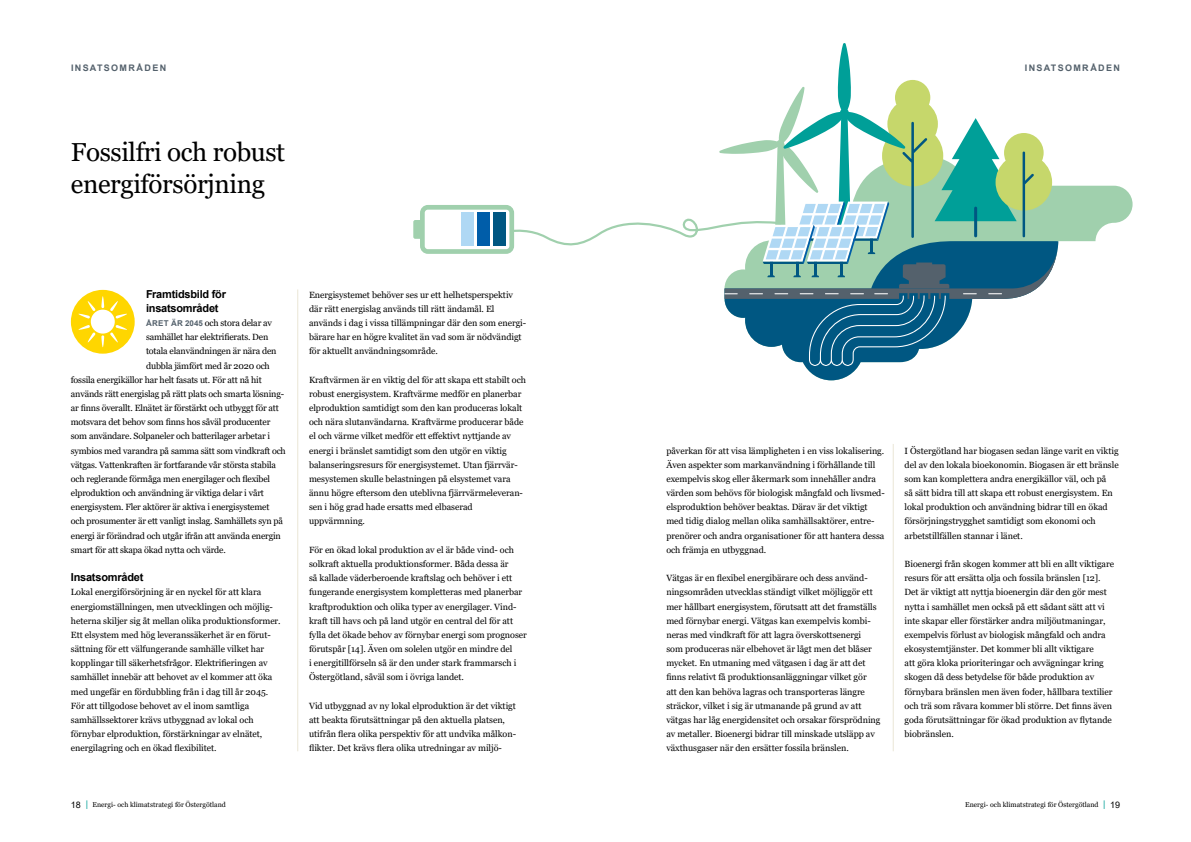
<style>
.page{position:relative;width:1191px;height:842px;background:#fff}
.page>*{position:absolute;margin:0;border:0;box-sizing:border-box;transform-origin:0 0}
.t1{font:26px/32px "Georgia";letter-spacing:-.015em;color:#000}
.Mellanrubrik{font:700 11px/14.2px "Arial";letter-spacing:-.02em;color:#000}
.Löptext__normal{font:9px/14.2px "Georgia";letter-spacing:-.005em;color:#000}
.Mellanrubrik-2{font:700 9px "Arial";letter-spacing:.15em;color:#54616c}
.t2{font:7px "Georgia";color:#000}
.s1{font-family:"Arial";font-weight:700;font-size:8px;color:#54616c}
.s2{font-family:"Arial";font-size:9px}
.s3{font-family:"Arial";font-size:9px;color:#009f98}
</style>
<div class="page">
<hr style="left:297px;top:289px;width:1px;height:462px;background:#ebe6d6">
<hr style="left:893px;top:444px;width:1px;height:307px;background:#ebe6d6">
<svg style="left:1057px;top:185px;width:75px;height:61px;fill:#a0d0ad"></svg>
<svg style="left:805px;top:241px;width:253px;height:139px"></svg>
<div style="left:71px;top:290px;width:64px;height:64px;background:#ffd600;border-radius:50%"></div>
<div style="left:91px;top:310px;width:24px;height:24px;background:#fff;border-radius:50%"></div>
<svg style="left:101px;top:296px;width:3px;height:12px"></svg>
<svg style="left:78px;top:301px;width:17px;height:18px"></svg>
<svg style="left:78px;top:325px;width:17px;height:18px"></svg>
<svg style="left:101px;top:335px;width:3px;height:12px"></svg>
<svg style="left:110px;top:325px;width:17px;height:18px"></svg>
<svg style="left:110px;top:301px;width:17px;height:18px"></svg>
<svg style="left:413px;top:43px;width:644px;height:323px"></svg>
<p class="Mellanrubrik-2" style="left:71px;top:61px;width:97px">INSATSOMRÅDEN</p>
<p class="Mellanrubrik-2" style="left:1024px;top:61px;width:97px">INSATSOMRÅDEN</p>
<h1 class="t1" style="left:71px;top:137px;width:216px">Fossilfri och robust energiförsörjning</h1>
<p class="Mellanrubrik" style="left:146px;top:287px;width:81px">Framtidsbild för insatsområdet</p>
<p class="Löptext__normal" style="left:146px;top:316px;width:127px"><span class="s1">ÅRET ÄR 2045</span> och stora delar av</p>
<p class="Löptext__normal" style="left:146px;top:330px;width:124px">samhället har elektrifierats. Den</p>
<p class="Löptext__normal" style="left:146px;top:344px;width:132px">totala elanvändningen är nära den</p>
<p class="Löptext__normal" style="left:146px;top:358px;width:125px">dubbla jämfört med år 2020 och</p>
<p class="Löptext__normal" style="left:71px;top:373px;width:192px">fossila energikällor har helt fasats ut. För att nå hit</p>
<p class="Löptext__normal" style="left:71px;top:387px;width:215px">används rätt energislag på rätt plats och smarta lösning-</p>
<p class="Löptext__normal" style="left:71px;top:401px;width:209px">ar finns överallt. Elnätet är förstärkt och utbyggt för att</p>
<p class="Löptext__normal" style="left:71px;top:415px;width:201px">motsvara det behov som finns hos såväl producenter</p>
<p class="Löptext__normal" style="left:71px;top:429px;width:201px">som användare. Solpaneler och batterilager arbetar i</p>
<p class="Löptext__normal" style="left:71px;top:444px;width:216px">symbios med varandra på samma sätt som vindkraft och</p>
<p class="Löptext__normal" style="left:71px;top:458px;width:207px">vätgas. Vattenkraften är fortfarande vår största stabila</p>
<p class="Löptext__normal" style="left:71px;top:472px;width:201px">och reglerande förmåga men energilager och flexibel</p>
<p class="Löptext__normal" style="left:71px;top:486px;width:195px">elproduktion och användning är viktiga delar i vårt</p>
<p class="Löptext__normal" style="left:71px;top:500px;width:200px">energisystem. Fler aktörer är aktiva i energisystemet</p>
<p class="Löptext__normal" style="left:71px;top:514px;width:214px">och prosumenter är ett vanligt inslag. Samhällets syn på</p>
<p class="Löptext__normal" style="left:71px;top:529px;width:211px">energi är förändrad och utgår ifrån att använda energin</p>
<p class="Löptext__normal" style="left:71px;top:543px;width:156px">smart för att skapa ökad nytta och värde.</p>
<p class="Mellanrubrik" style="left:71px;top:570px;width:74px">Insatsområdet</p>
<p class="Löptext__normal" style="left:71px;top:585px;width:211px">Lokal energiförsörjning är en nyckel för att klara energiomställningen, men utvecklingen och möjlig&shy;heterna skiljer sig åt mellan olika produktionsformer.<br>Ett elsystem med hög leveranssäkerhet är en förut&shy;sättning för ett välfungerande samhälle vilket har kopplingar till säkerhetsfrågor. Elektrifieringen av samhället innebär att behovet av el kommer att öka med ungefär en fördubbling från i dag till år 2045.<br>För att tillgodose behovet av el inom samtliga samhällssektorer krävs utbyggnad av lokal och förnybar elproduktion, förstärkningar av elnätet, energilagring och en ökad flexibilitet.</p>
<p class="Löptext__normal" style="left:309px;top:288px;width:219px">Energisystemet behöver ses ur ett helhetsperspektiv där rätt energislag används till rätt ändamål. El används i dag i vissa tillämpningar där den som energi&shy;bärare har en högre kvalitet än vad som är nödvändigt för aktuellt användningsområde.</p>
<p class="Löptext__normal" style="left:309px;top:373px;width:218px">Kraftvärmen är en viktig del för att skapa ett stabilt och robust energisystem. Kraftvärme medför en planerbar elproduktion samtidigt som den kan produceras lokalt och nära slutanvändarna. Kraftvärme producerar både el och värme vilket medför ett effektivt nyttjande av energi i bränslet samtidigt som den utgör en viktig balanseringsresurs för energisystemet. Utan fjärrvär&shy;mesystemen skulle belastningen på elsystemet vara ännu högre eftersom den uteblivna fjärrvärmeleveran&shy;sen i hög grad hade ersatts med elbaserad uppvärmning.</p>
<p class="Löptext__normal" style="left:309px;top:543px;width:219px">För en ökad lokal produktion av el är både vind- och solkraft aktuella produktionsformer. Båda dessa är<br>så kallade väderberoende kraftslag och behöver i ett fungerande energisystem kompletteras med planerbar kraftproduktion och olika typer av energilager. Vind&shy;kraft till havs och på land utgör en central del för att fylla det ökade behov av förnybar energi som prognoser förutspår [14]. Även om solelen utgör en mindre del<br>i energitillförseln så är den under stark frammarsch i Östergötland, såväl som i övriga landet.</p>
<p class="Löptext__normal" style="left:309px;top:699px;width:208px">Vid utbyggnad av ny lokal elproduktion är det viktigt att beakta förutsättningar på den aktuella platsen,</p>
<p class="Löptext__normal" style="left:309px;top:727px;width:208px">utifrån flera olika perspektiv för att undvika målkon&shy;flikter. Det krävs flera olika utredningar av miljö-</p>
<p class="Löptext__normal" style="left:666px;top:444px;width:220px">påverkan för att visa lämpligheten i en viss lokalisering.<br>Även aspekter som markanvändning i förhållande till exempelvis skog eller åkermark som innehåller andra värden som behövs för biologisk mångfald och livsmed&shy;elsproduktion behöver beaktas. Därav är det viktigt med tidig dialog mellan olika samhällsaktörer, entre&shy;prenörer och andra organisationer för att hantera dessa och främja en utbyggnad.</p>
<p class="Löptext__normal" style="left:666px;top:571px;width:215px">Vätgas är en flexibel energibärare och dess använd&shy;ningsområden utvecklas ständigt vilket möjliggör ett mer hållbart energisystem, förutsatt att det framställs med förnybar energi. Vätgas kan exempelvis kombi&shy;neras med vindkraft för att lagra överskottsenergi<br>som produceras när elbehovet är lågt men det blåser mycket. En utmaning med vätgasen i dag är att det finns relativt få produktionsanläggningar vilket gör<br>att den kan behöva lagras och transporteras längre sträckor, vilket i sig är utmanande på grund av att vätgas har låg energidensitet och orsakar försprödning av metaller. Bioenergi bidrar till minskade utsläpp av växthusgaser när den ersätter fossila bränslen.</p>
<p class="Löptext__normal" style="left:904px;top:444px;width:216px">I Östergötland har biogasen sedan länge varit en viktig del av den lokala bioekonomin. Biogasen är ett bränsle som kan komplettera andra energikällor väl, och på<br>så sätt bidra till att skapa ett robust energisystem. En lokal produktion och användning bidrar till en ökad försörjningstrygghet samtidigt som ekonomi och arbetstillfällen stannar i länet.</p>
<p class="Löptext__normal" style="left:904px;top:557px;width:211px">Bioenergi från skogen kommer att bli en allt viktigare resurs för att ersätta olja och fossila bränslen [12].<br>Det är viktigt att nyttja bioenergin där den gör mest nytta i samhället men också på ett sådant sätt att vi inte skapar eller förstärker andra miljöutmaningar, exempelvis förlust av biologisk mångfald och andra ekosystemtjänster. Det kommer bli allt viktigare<br>att göra kloka prioriteringar och avvägningar kring skogen då dess betydelse för både produktion av förnybara bränslen men även foder, hållbara textilier och trä som råvara kommer bli större. Det finns även goda förutsättningar för ökad produktion av flytande biobränslen.</p>
<p class="t2" style="left:71px;top:800px;width:157px"><span class="s2">18</span> <span class="s3">|</span> Energi- och klimatstrategi för Östergötland</p>
<p class="t2" style="left:965px;top:800px;width:156px">Energi- och klimatstrategi för Östergötland <span class="s3">|</span> <span class="s2">19</span></p>
</div>
